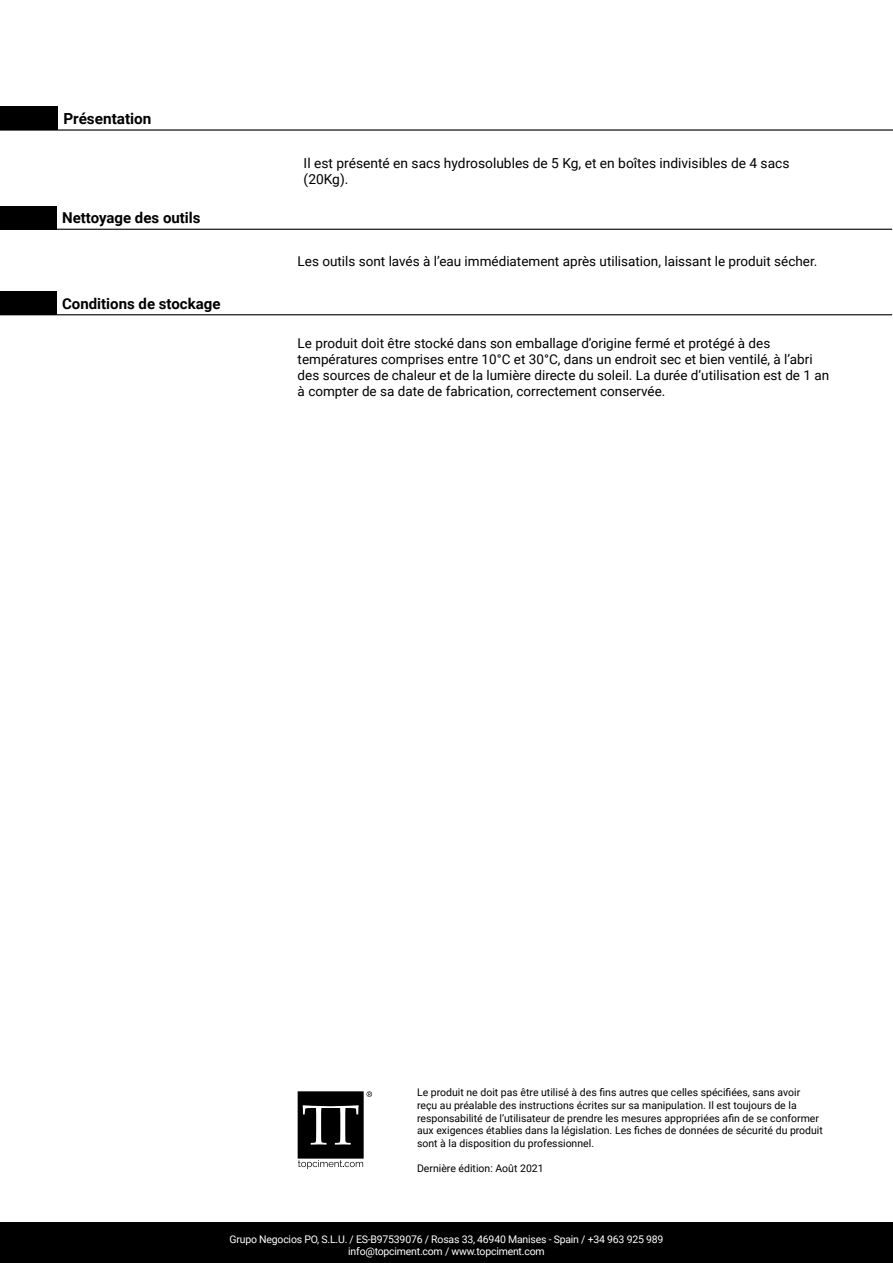
<style>
.page{position:relative;width:893px;height:1263px;background:#fff}
.page>*{position:absolute;margin:0;border:0;box-sizing:border-box;transform-origin:0 0}
.t1{font:700 15.3px "Roboto";color:#000}
.t2{font:700 15px "Roboto";color:#000}
.t3{font:13.8px/16.5px "Roboto";color:#000}
.t4{font:13.5px/16.2px "Roboto";color:#000}
.t5{font:10.5px/12.6px "Roboto";color:#000}
.t6{font:10.5px/12px "Roboto";letter-spacing:-.02em;color:#fff;text-align:center}
</style>
<div class="page">
<div style="left:0;top:1222px;width:893px;height:41px;background:#000"></div>
<div style="left:0;top:106px;width:57px;height:24px;background:#000"></div>
<hr style="left:0;top:129px;width:57px;height:2px;background:#000">
<hr style="left:57px;top:129px;width:836px;height:2px;background:#000">
<div style="left:0;top:206px;width:56px;height:23px;background:#000"></div>
<hr style="left:0;top:229px;width:56px;height:1px;background:#000">
<hr style="left:56px;top:229px;width:836px;height:1px;background:#000">
<div style="left:0;top:291px;width:56px;height:24px;background:#000"></div>
<hr style="left:56px;top:314px;width:836px;height:1px;background:#000">
<svg style="left:298px;top:1091px;width:74px;height:78px"></svg>
<h1 class="t1" style="left:63px;top:108px;width:90px">Présentation</h1>
<h2 class="t2" style="left:62px;top:207px;width:140px">Nettoyage des outils</h2>
<h2 class="t2" style="left:62px;top:293px;width:160px">Conditions de stockage</h2>
<h3 class="t3" style="left:304px;top:154px;width:487px">Il est présenté en sacs hydrosolubles de 5 Kg, et en boîtes indivisibles de 4 sacs (20Kg).</h3>
<p class="t4" style="left:298px;top:253px;width:521px">Les outils sont lavés à l’eau immédiatement après utilisation, laissant le produit sécher.</p>
<p class="t4" style="left:298px;top:334px;width:533px">Le produit doit être stocké dans son emballage d’origine fermé et protégé à des températures comprises entre 10°C et 30°C, dans un endroit sec et bien ventilé, à l’abri des sources de chaleur et de la lumière directe du soleil. La durée d’utilisation est de 1 an à compter de sa date de fabrication, correctement conservée.</p>
<p class="t5" style="left:417px;top:1086px;width:407px">Le produit ne doit pas être utilisé à des fins autres que celles spécifiées, sans avoir reçu au préalable des instructions écrites sur sa manipulation. Il est toujours de la responsabilité de l’utilisateur de prendre les mesures appropriées afin de se conformer aux exigences établies dans la législation. Les fiches de données de sécurité du produit sont à la disposition du professionnel.</p>
<p class="t5" style="left:417px;top:1161px;width:128px">Dernière édition: Août 2021</p>
<p class="t6" style="left:230px;top:1233px;width:435px">Grupo Negocios PO, S.L.U. / ES-B97539076 / Rosas 33, 46940 Manises - Spain / +34 963 925 989 info@topciment.com / www.topciment.com</p>
</div>
